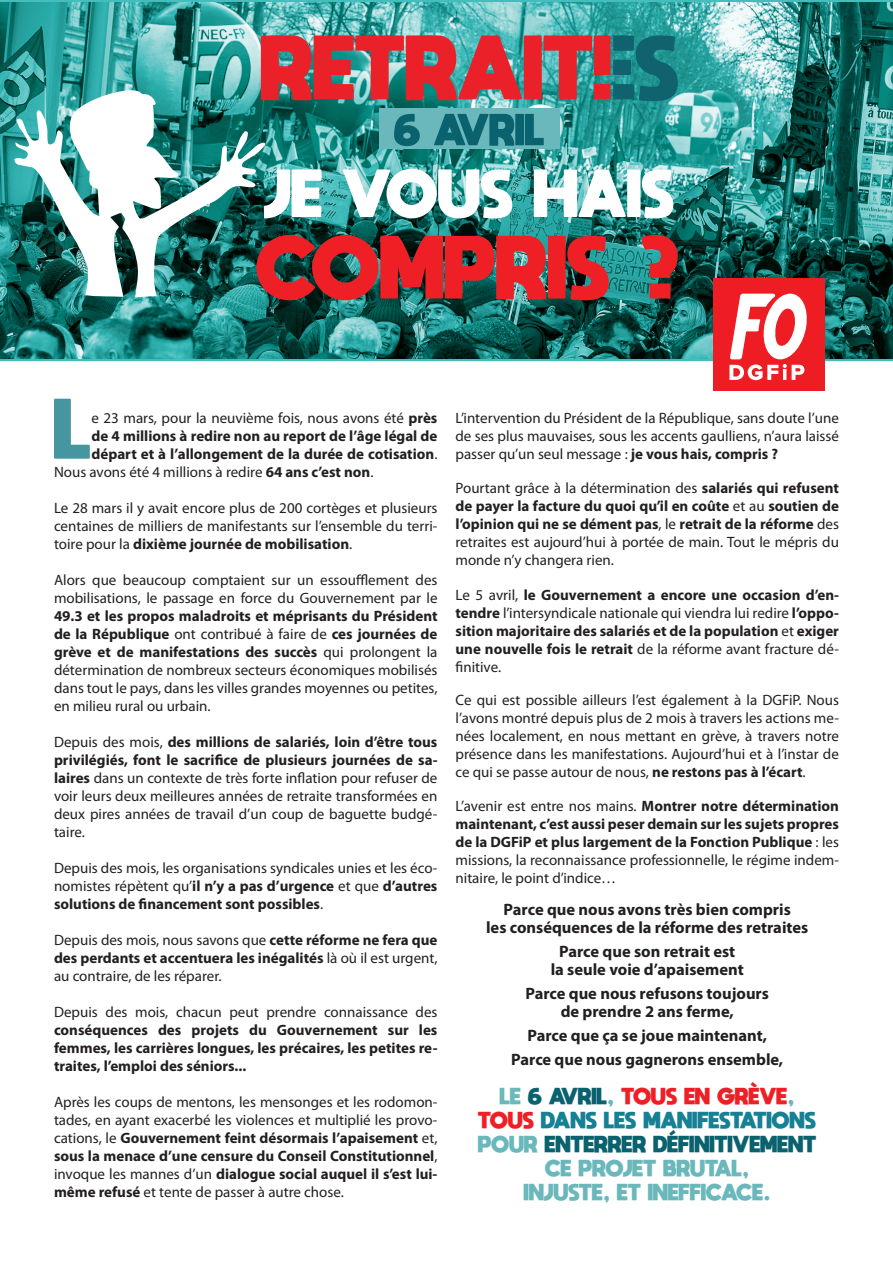
<style>
.page{position:relative;width:893px;height:1263px;background:#fff}
.page>*{position:absolute;margin:0;border:0;box-sizing:border-box;transform-origin:0 0}
.t1{font:800 60px "moon get";color:#4596a0}
.t2{font:700 16.5px "Myriad Pro";color:#231f20}
.t3{font:800 16.5px "moon get";color:#6ab8bb}
.t4{font:800 16.5px "moon get";color:#0a626f}
.t5{font:800 16.5px "moon get";color:#168095}
.t6{font:800 16.5px "moon get";color:#ee2026}
.t7{font:15px/18px "Myriad Pro";color:#231f20;text-align:justify}
.t8{font:700 15px/18px "Myriad Pro";color:#231f20;text-align:justify}
.s1{font-weight:700}
.s2{font-weight:400}
.s3{color:#6ab8bb}
.s4{color:#0a626f}
.s5{color:#ee2026}
</style>
<div class="page">
<hr style="left:0;top:0;width:893px;height:2px;background:#44bdbd">
<hr style="left:0;top:359px;width:893px;height:2px;background:#44bdbd">
<img style="left:0;top:2px;width:892px;height:357px">
<div style="left:379px;top:108px;width:180px;height:41px;background:#6ab8bb"></div>
<svg style="left:261px;top:35px;width:417px;height:66px;background:#97575b"></svg>
<svg style="left:394px;top:114px;width:26px;height:32px"></svg>
<svg style="left:434px;top:114px;width:110px;height:32px"></svg>
<svg style="left:265px;top:169px;width:56px;height:49px"></svg>
<svg style="left:343px;top:169px;width:169px;height:49px"></svg>
<svg style="left:534px;top:169px;width:139px;height:49px"></svg>
<svg style="left:256px;top:235px;width:353px;height:65px;background:#a83033"></svg>
<svg style="left:642px;top:235px;width:36px;height:63px;background:#924042"></svg>
<svg style="left:14px;top:90px;width:251px;height:208px"></svg>
<div style="left:713px;top:279px;width:112px;height:112px;background:#ee1d23"></div>
<svg style="left:729px;top:294px;width:78px;height:86px"></svg>
<p class="t1" style="left:54px;top:391px;width:39px">L</p>
<p class="t7" style="left:92px;top:408px;width:347px">e 23 mars, pour la neuvième fois, nous avons été <span class="s1">près</span></p>
<p class="t8" style="left:92px;top:426px;width:347px">de 4 millions à redire non au report de l’âge légal de</p>
<p class="t8" style="left:92px;top:444px;width:347px">départ et à l’allongement de la durée de cotisation<span class="s2">.</span></p>
<p class="t7" style="left:54px;top:462px;width:321px">Nous avons été 4 millions à redire <span class="s1">64 ans c’est non</span>.</p>
<p class="t7" style="left:54px;top:498px;width:385px">Le 28 mars il y avait encore plus de 200 cortèges et plusieurs centaines de milliers de manifestants sur l’ensemble du terri&shy;toire pour la <span class="s1">dixième journée de mobilisation</span>.</p>
<p class="t7" style="left:54px;top:570px;width:385px">Alors que beaucoup comptaient sur un essoufflement des mobilisations, le passage en force du Gouvernement par le <span class="s1">49.3 et les propos maladroits et méprisants du Président de la République</span> ont contribué à faire de <span class="s1">ces journées de grève et de manifestations des succès</span> qui prolongent la détermination de nombreux secteurs économiques mobilisés dans tout le pays, dans les villes grandes moyennes ou petites, en milieu rural ou urbain.</p>
<p class="t7" style="left:54px;top:732px;width:385px">Depuis des mois, <span class="s1">des millions de salariés, loin d’être tous privilégiés, font le sacrifice de plusieurs journées de sa&shy;laires</span> dans un contexte de très forte inflation pour refuser de voir leurs deux meilleures années de retraite transformées en deux pires années de travail d’un coup de baguette budgé&shy;taire.</p>
<p class="t7" style="left:54px;top:858px;width:385px">Depuis des mois, les organisations syndicales unies et les éco&shy;nomistes répètent qu’<span class="s1">il n’y a pas d’urgence</span> et que <span class="s1">d’autres solutions de financement sont possibles</span>.</p>
<p class="t7" style="left:54px;top:930px;width:385px">Depuis des mois, nous savons que <span class="s1">cette réforme ne fera que des perdants et accentuera les inégalités</span> là où il est urgent, au contraire, de les réparer.</p>
<p class="t8" style="left:54px;top:1002px;width:385px"><span class="s2">Depuis des mois, chacun peut prendre connaissance des </span>conséquences des projets du Gouvernement sur les femmes, les carrières longues, les précaires, les petites re&shy;traites, l’emploi des séniors...</p>
<p class="t7" style="left:54px;top:1092px;width:385px">Après les coups de mentons, les mensonges et les rodomon&shy;tades, en ayant exacerbé les violences et multiplié les provo&shy;cations, le <span class="s1">Gouvernement feint désormais l’apaisement</span> et, <span class="s1">sous la menace d’une censure du Conseil Constitutionnel</span>, invoque les mannes d’un <span class="s1">dialogue social auquel il s’est lui&shy;même refusé</span> et tente de passer à autre chose.</p>
<p class="t7" style="left:455px;top:408px;width:385px">L’intervention du Président de la République, sans doute l’une de ses plus mauvaises, sous les accents gaulliens, n’aura laissé passer qu’un seul message : <span class="s1">je vous hais, compris ?</span></p>
<p class="t7" style="left:455px;top:479px;width:385px">Pourtant grâce à la détermination des <span class="s1">salariés qui refusent de payer la facture du quoi qu’il en coûte</span> et au <span class="s1">soutien de l’opinion qui ne se dément pas</span>, le <span class="s1">retrait de la réforme</span> des retraites est aujourd’hui à portée de main. Tout le mépris du monde n’y changera rien.</p>
<p class="t8" style="left:455px;top:585px;width:385px"><span class="s2">Le 5 avril,</span> le Gouvernement a encore une occasion d’en&shy;tendre <span class="s2">l’intersyndicale nationale qui viendra lui redire</span> l’oppo&shy;sition majoritaire des salariés et de la population <span class="s2">et</span> exiger une nouvelle fois le retrait <span class="s2">de la réforme avant fracture dé&shy;finitive.</span></p>
<p class="t7" style="left:455px;top:690px;width:385px">Ce qui est possible ailleurs l’est également à la DGFiP. Nous l’avons montré depuis plus de 2 mois à travers les actions me&shy;nées localement, en nous mettant en grève, à travers notre présence dans les manifestations. Aujourd’hui et à l’instar de ce qui se passe autour de nous, <span class="s1">ne restons pas à l’écart</span>.</p>
<p class="t8" style="left:455px;top:797px;width:385px"><span class="s2">L’avenir est entre nos mains.</span> Montrer notre détermination maintenant, c’est aussi peser demain sur les sujets propres de la DGFiP et plus largement de la Fonction Publique <span class="s2">: les missions, la reconnaissance professionnelle, le régime indem&shy;nitaire, le point d’indice…</span></p>
<p class="t2" style="left:504px;top:898px;width:289px">Parce que nous avons très bien compris</p>
<p class="t2" style="left:486px;top:916px;width:324px">les conséquences de la réforme des retraites</p>
<p class="t2" style="left:559px;top:940px;width:178px">Parce que son retrait est</p>
<p class="t2" style="left:551px;top:958px;width:195px">la seule voie d’apaisement</p>
<p class="t2" style="left:525px;top:982px;width:245px">Parce que nous refusons toujours</p>
<p class="t2" style="left:561px;top:1000px;width:175px">de prendre 2 ans ferme,</p>
<p class="t2" style="left:527px;top:1024px;width:241px">Parce que ça se joue maintenant,</p>
<p class="t2" style="left:511px;top:1048px;width:274px">Parce que nous gagnerons ensemble,</p>
<p class="t6" style="left:500px;top:1085px;width:296px"><span class="s3">LE</span> <span class="s4">6 AVRIL</span><span class="s3">,</span> TOUS EN GRÈVE<span class="s3">,</span></p>
<p class="t5" style="left:478px;top:1109px;width:340px"><span class="s5">TOUS</span> DANS LES MANIFESTATIONS</p>
<p class="t4" style="left:478px;top:1133px;width:340px"><span class="s3">POUR</span> ENTERRER DÉFINITIVEMENT</p>
<p class="t3" style="left:545px;top:1157px;width:206px">CE PROJET BRUTAL,</p>
<p class="t3" style="left:524px;top:1181px;width:248px">INJUSTE, ET INEFFICACE.</p>
</div>
